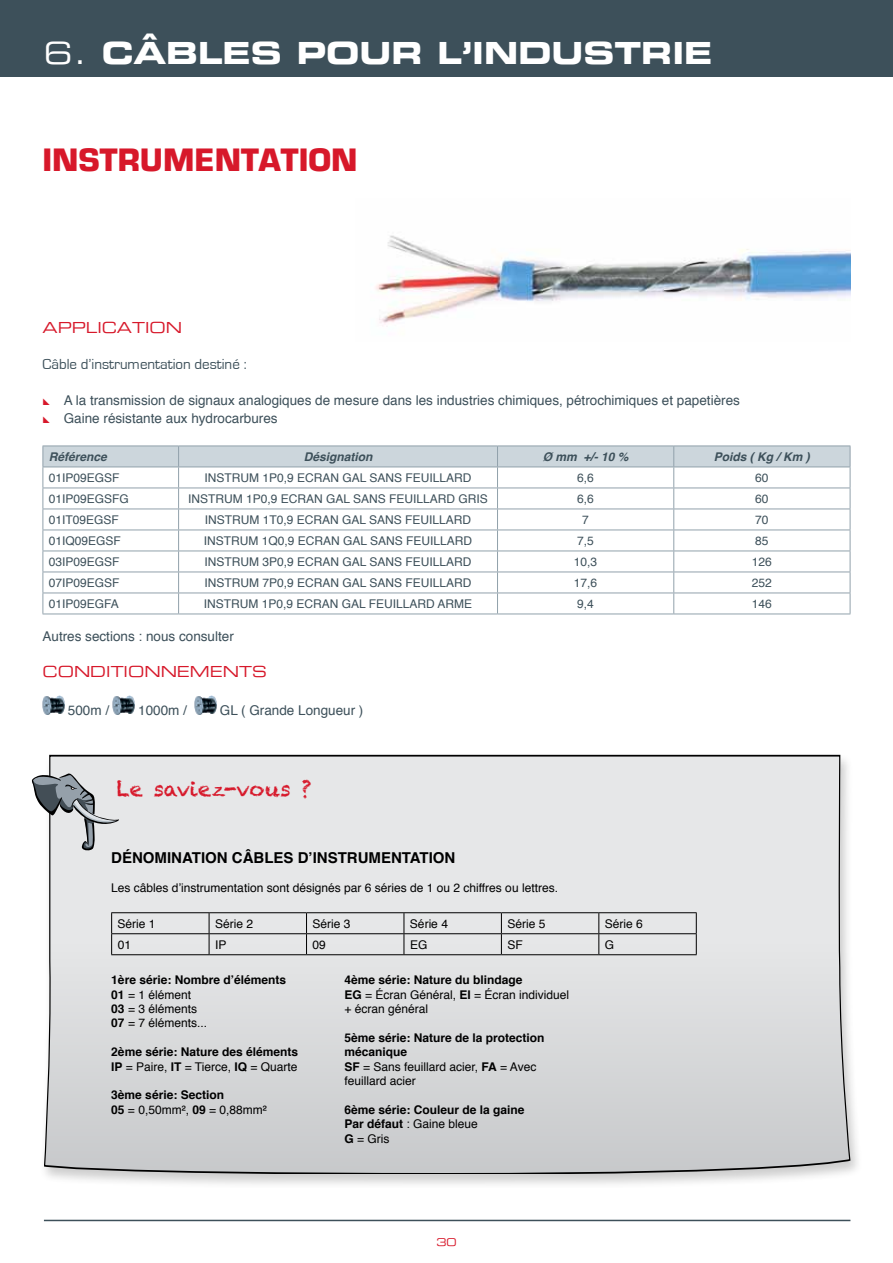
<style>
.page{position:relative;width:893px;height:1263px;background:#fff}
.page>*{position:absolute;margin:0;border:0;box-sizing:border-box;transform-origin:0 0}
.t1{font:30px "Eurostile Bold Extended Two";color:#fff}
.t2{font:700 30px "Eurostile";color:#d7182a}
.t3{font:21px "Chalkduster";color:#d7182a}
.t4{font:700 15px "Helvetica";color:#000}
.t5{font:15px "Eurostile";color:#3d505a}
.t6{font:15px "Eurostile Extended Two";color:#d7182a}
.t7{font:13.5px/18px "Helvetica";color:#3d505a}
.t8{font:12px "Helvetica";color:#3d505a}
.t9{font:700 12px/14.4px "Helvetica";color:#000}
.t10{font:12px/14.4px "Helvetica";color:#000}
.t11{font:italic 700 12px "Helvetica";color:#3d505a}
.t12{font:10.5px "Eurostile Extended Two";color:#d7182a}
.s1{font-family:"Eurostile Extended Two"}
.s2{font-weight:400}
.s3{font-weight:700}
</style>
<div class="page">
<div style="left:0;top:0;width:893px;height:77px;background:#3d505a"></div>
<hr style="left:44px;top:1220px;width:806px;height:1px;background:#3d505a">
<div style="left:39px;top:753px;width:824px;height:437px;background:#000;opacity:.2"></div>
<svg style="left:44px;top:755px;width:806px;height:419px;background:#dadbdc"></svg>
<svg style="left:32px;top:773px;width:87px;height:77px;background:#b8bbbe"></svg>
<img style="left:376px;top:235px;width:474px;height:89px">
<svg style="left:43px;top:446px;width:808px;height:168px"></svg>
<hr style="left:43px;top:614px;width:136px;height:1px;background:#91a1ab">
<hr style="left:179px;top:614px;width:318px;height:1px;background:#91a1ab">
<hr style="left:497px;top:614px;width:177px;height:1px;background:#91a1ab">
<hr style="left:674px;top:614px;width:176px;height:1px;background:#91a1ab">
<img style="left:43px;top:696px;width:21px;height:18px">
<img style="left:113px;top:696px;width:21px;height:18px">
<img style="left:195px;top:696px;width:21px;height:18px">
<hr style="left:111px;top:912px;width:98px;height:1px;background:#000">
<hr style="left:209px;top:912px;width:98px;height:1px;background:#000">
<hr style="left:307px;top:912px;width:97px;height:1px;background:#000">
<hr style="left:404px;top:912px;width:97px;height:1px;background:#000">
<hr style="left:501px;top:912px;width:98px;height:1px;background:#000">
<hr style="left:599px;top:912px;width:98px;height:1px;background:#000">
<hr style="left:111px;top:933px;width:98px;height:1px;background:#000">
<svg style="left:111px;top:913px;width:1px;height:41px"></svg>
<hr style="left:209px;top:933px;width:98px;height:1px;background:#000">
<svg style="left:209px;top:913px;width:1px;height:41px"></svg>
<hr style="left:307px;top:933px;width:97px;height:1px;background:#000">
<svg style="left:306px;top:913px;width:1px;height:41px"></svg>
<hr style="left:404px;top:933px;width:97px;height:1px;background:#000">
<svg style="left:404px;top:913px;width:1px;height:41px"></svg>
<hr style="left:501px;top:933px;width:98px;height:1px;background:#000">
<svg style="left:501px;top:913px;width:1px;height:41px"></svg>
<hr style="left:599px;top:933px;width:98px;height:1px;background:#000">
<svg style="left:598px;top:913px;width:1px;height:41px"></svg>
<svg style="left:696px;top:913px;width:1px;height:41px"></svg>
<hr style="left:111px;top:954px;width:98px;height:1px;background:#000">
<hr style="left:209px;top:954px;width:98px;height:1px;background:#000">
<hr style="left:307px;top:954px;width:97px;height:1px;background:#000">
<hr style="left:404px;top:954px;width:97px;height:1px;background:#000">
<hr style="left:501px;top:954px;width:98px;height:1px;background:#000">
<hr style="left:599px;top:954px;width:98px;height:1px;background:#000">
<h1 class="t1" style="left:44px;top:32px;width:670px"><span class="s1">6.</span> CÂBLES POUR L’INDUSTRIE</h1>
<h1 class="t2" style="left:43px;top:141px;width:316px">INSTRUMENTATION</h1>
<p class="t6" style="left:43px;top:318px;width:16px">APP</p>
<p class="t6" style="left:86px;top:318px;width:93px">LICATION</p>
<p class="t5" style="left:43px;top:356px;width:206px">Câble d’instrumentation destiné :</p>
<p class="t7" style="left:64px;top:392px;width:678px">A la transmission de signaux analogiques de mesure dans les industries chimiques, pétrochimiques et papetières<br>Gaine résistante aux hydrocarbures</p>
<p class="t11" style="left:49px;top:447px;width:60px">Référence</p>
<p class="t11" style="left:304px;top:447px;width:70px">Désignation</p>
<p class="t11" style="left:543px;top:447px;width:87px">Ø mm +/- 10 %</p>
<p class="t11" style="left:714px;top:447px;width:98px">Poids ( Kg / Km )</p>
<p class="t8" style="left:49px;top:468px;width:72px">01IP09EGSF</p>
<p class="t8" style="left:205px;top:468px;width:268px">INSTRUM 1P0,9 ECRAN GAL SANS FEUILLARD</p>
<p class="t8" style="left:577px;top:468px;width:18px">6,6</p>
<p class="t8" style="left:755px;top:468px;width:15px">60</p>
<p class="t8" style="left:49px;top:489px;width:82px">01IP09EGSFG</p>
<p class="t8" style="left:188px;top:489px;width:301px">INSTRUM 1P0,9 ECRAN GAL SANS FEUILLARD GRIS</p>
<p class="t8" style="left:577px;top:489px;width:18px">6,6</p>
<p class="t8" style="left:755px;top:489px;width:15px">60</p>
<p class="t8" style="left:49px;top:510px;width:72px">01IT09EGSF</p>
<p class="t8" style="left:205px;top:510px;width:268px">INSTRUM 1T0,9 ECRAN GAL SANS FEUILLARD</p>
<p class="t8" style="left:582px;top:510px;width:8px">7</p>
<p class="t8" style="left:755px;top:510px;width:15px">70</p>
<p class="t8" style="left:49px;top:531px;width:74px">01IQ09EGSF</p>
<p class="t8" style="left:204px;top:531px;width:270px">INSTRUM 1Q0,9 ECRAN GAL SANS FEUILLARD</p>
<p class="t8" style="left:577px;top:531px;width:18px">7,5</p>
<p class="t8" style="left:755px;top:531px;width:15px">85</p>
<p class="t8" style="left:49px;top:552px;width:72px">03IP09EGSF</p>
<p class="t8" style="left:205px;top:552px;width:268px">INSTRUM 3P0,9 ECRAN GAL SANS FEUILLARD</p>
<p class="t8" style="left:574px;top:552px;width:25px">10,3</p>
<p class="t8" style="left:752px;top:552px;width:22px">126</p>
<p class="t8" style="left:49px;top:573px;width:72px">07IP09EGSF</p>
<p class="t8" style="left:204px;top:573px;width:268px">INSTRUM 7P0,9 ECRAN GAL SANS FEUILLARD</p>
<p class="t8" style="left:574px;top:573px;width:25px">17,6</p>
<p class="t8" style="left:752px;top:573px;width:22px">252</p>
<p class="t8" style="left:49px;top:594px;width:72px">01IP09EGFA</p>
<p class="t8" style="left:204px;top:594px;width:270px">INSTRUM 1P0,9 ECRAN GAL FEUILLARD ARME</p>
<p class="t8" style="left:577px;top:594px;width:18px">9,4</p>
<p class="t8" style="left:752px;top:594px;width:22px">146</p>
<p class="t7" style="left:43px;top:627px;width:193px">Autres sections : nous consulter</p>
<p class="t6" style="left:43px;top:661px;width:45px">CONDI</p>
<p class="t6" style="left:111px;top:661px;width:128px">TIONNEMENTS</p>
<p class="t7" style="left:68px;top:701px;width:43px">500m /</p>
<p class="t7" style="left:138px;top:701px;width:50px">1000m /</p>
<p class="t7" style="left:220px;top:701px;width:145px">GL ( Grande Longueur )</p>
<h2 class="t3" style="left:117px;top:777px;width:197px">Le saviez-vous ?</h2>
<p class="t4" style="left:111px;top:846px;width:346px">Dénomination câbles d’instrumentation</p>
<p class="t10" style="left:111px;top:881px;width:448px">Les câbles d’instrumentation sont désignés par 6 séries de 1 ou 2 chiffres ou lettres.</p>
<p class="t10" style="left:118px;top:917px;width:40px">Série 1</p>
<p class="t10" style="left:215px;top:917px;width:40px">Série 2</p>
<p class="t10" style="left:313px;top:917px;width:40px">Série 3</p>
<p class="t10" style="left:410px;top:917px;width:40px">Série 4</p>
<p class="t10" style="left:507px;top:917px;width:40px">Série 5</p>
<p class="t10" style="left:605px;top:917px;width:40px">Série 6</p>
<p class="t10" style="left:118px;top:938px;width:15px">01</p>
<p class="t10" style="left:215px;top:938px;width:13px">IP</p>
<p class="t10" style="left:313px;top:938px;width:15px">09</p>
<p class="t10" style="left:410px;top:938px;width:19px">EG</p>
<p class="t10" style="left:507px;top:938px;width:17px">SF</p>
<p class="t10" style="left:605px;top:938px;width:11px">G</p>
<p class="t9" style="left:111px;top:973px;width:176px">1ère série: Nombre d’éléments<br>01 <span class="s2">= 1 élément<br></span>03 <span class="s2">= 3 éléments<br></span>07 <span class="s2">= 7 éléments...</span></p>
<p class="t9" style="left:111px;top:1045px;width:188px">2ème série: Nature des éléments<br>IP <span class="s2">= Paire,</span> IT <span class="s2">= Tierce,</span> IQ <span class="s2">= Quarte</span></p>
<p class="t9" style="left:111px;top:1088px;width:157px">3ème série: Section<br>05 <span class="s2">= 0,50mm²,</span> 09 <span class="s2">= 0,88mm²</span></p>
<p class="t10" style="left:344px;top:973px;width:226px"><span class="s3">4ème série: Nature du blindage<br>EG</span> = écran Général, <span class="s3">EI</span> = écran individuel + écran général</p>
<p class="t9" style="left:344px;top:1030px;width:202px">5ème série: Nature de la protection mécanique<br>SF <span class="s2">= Sans feuillard acier,</span> FA <span class="s2">= Avec feuillard acier</span></p>
<p class="t9" style="left:344px;top:1102px;width:182px">6ème série: Couleur de la gaine<br>Par défaut <span class="s2">: Gaine bleue<br></span>G <span class="s2">= Gris</span></p>
<p class="t12" style="left:436px;top:1234px;width:22px">30</p>
</div>
